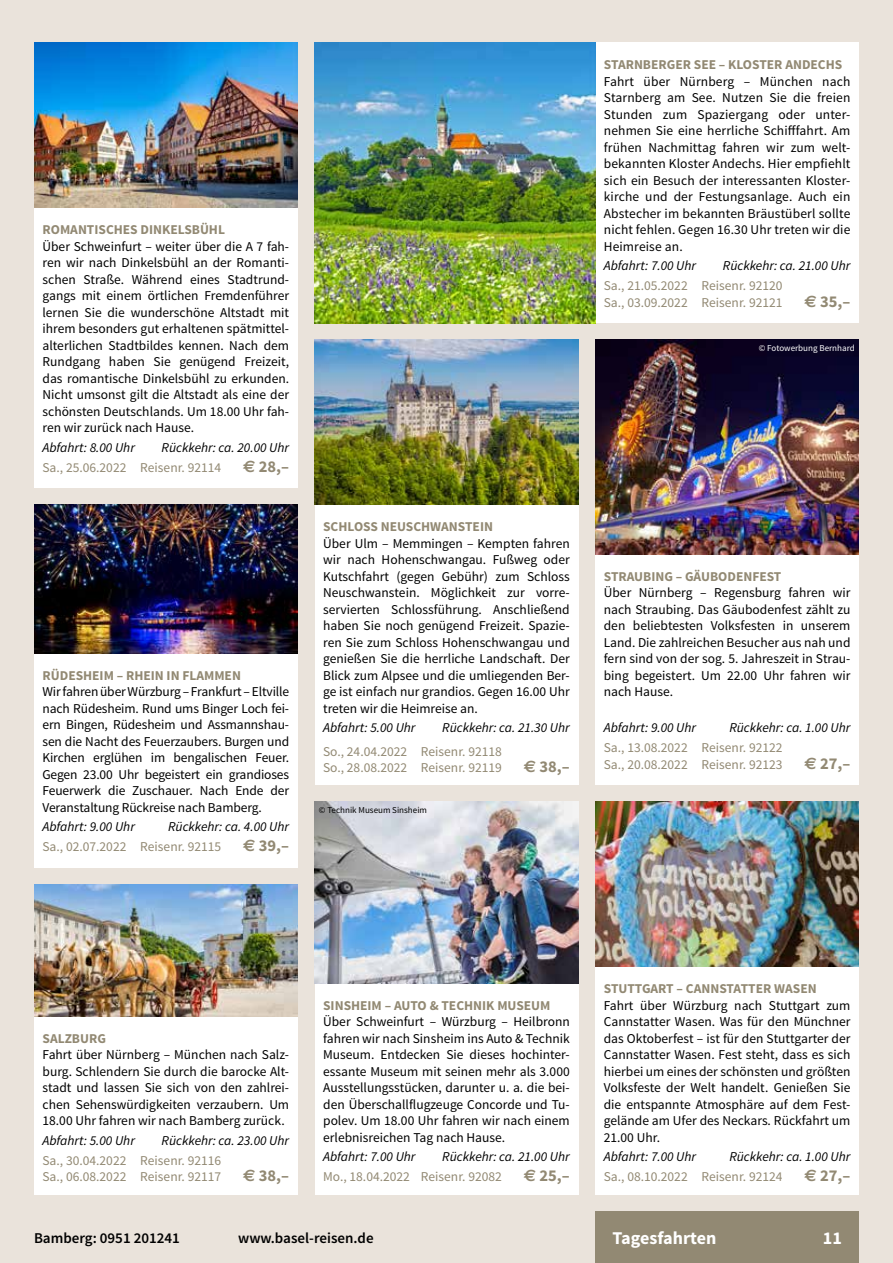
<style>
.page{position:relative;width:893px;height:1263px;background:#eae3db}
.page>*{position:absolute;margin:0;border:0;box-sizing:border-box;transform-origin:0 0}
.t1{font:700 18px "Source Sans Pro";color:#fff}
.t2{font:700 16.5px "Source Sans Pro";color:#928973}
.t3{font:600 15px "Source Sans Pro";color:#000}
.t4{font:13.5px/16.5px "Source Sans Pro";color:#000;text-align:justify}
.t5{font:13.5px/16.5px "Source Sans Pro";color:#928973}
.t6{font:italic 13.5px "Source Sans Pro";color:#000}
.t7{font:700 13.5px "Source Sans Pro";color:#928973}
.t8{font:9px "Source Sans Pro";color:#000}
.t9{font:9px "Source Sans Pro";color:#fff}
.s1{font-family:"Euro Sans"}
</style>
<div class="page">
<div style="left:595px;top:1212px;width:264px;height:51px;background:#928973"></div>
<div style="left:34px;top:43px;width:264px;height:445px;background:#fff"></div>
<div style="left:34px;top:505px;width:264px;height:363px;background:#fff"></div>
<div style="left:34px;top:901px;width:264px;height:294px;background:#fff"></div>
<div style="left:315px;top:505px;width:263px;height:280px;background:#fff"></div>
<div style="left:315px;top:802px;width:263px;height:393px;background:#fff"></div>
<div style="left:315px;top:43px;width:544px;height:280px;background:#fff"></div>
<div style="left:595px;top:802px;width:264px;height:393px;background:#fff"></div>
<div style="left:595px;top:340px;width:264px;height:445px;background:#fff"></div>
<img style="left:34px;top:43px;width:264px;height:165px">
<img style="left:34px;top:505px;width:264px;height:148px">
<img style="left:34px;top:884px;width:264px;height:132px">
<img style="left:315px;top:340px;width:263px;height:165px">
<img style="left:315px;top:802px;width:263px;height:181px">
<img style="left:315px;top:43px;width:280px;height:280px">
<img style="left:595px;top:802px;width:264px;height:165px">
<img style="left:595px;top:340px;width:264px;height:214px">
<p class="t7" style="left:43px;top:221px;width:184px">ROMANTISCHES DINKELSBÜHL</p>
<p class="t4" style="left:43px;top:238px;width:248px">Über Schweinfurt – weiter über die A 7 fah&shy;ren wir nach Dinkelsbühl an der Romanti&shy;schen Straße. Während eines Stadtrund&shy;gangs mit einem örtlichen Fremdenführer lernen Sie die wunderschöne Altstadt mit ihrem besonders gut erhaltenen spätmittel&shy;alterlichen Stadtbildes kennen. Nach dem Rundgang haben Sie genügend Freizeit, das romantische Dinkelsbühl zu erkunden.<br>Nicht umsonst gilt die Altstadt als eine der schönsten Deutschlands. Um 18.00 Uhr fah&shy;ren wir zurück nach Hause.</p>
<p class="t6" style="left:43px;top:439px;width:94px">Abfahrt: 8.00 Uhr</p>
<p class="t6" style="left:162px;top:439px;width:129px">Rückkehr: ca. 20.00 Uhr</p>
<p class="t5" style="left:43px;top:459px;width:180px">Sa., 25.06.2022 Reisenr. 92114</p>
<p class="t2" style="left:243px;top:455px;width:48px"><span class="s1">€</span> 28,–</p>
<p class="t7" style="left:43px;top:666px;width:200px">RÜDESHEIM – RHEIN IN FLAMMEN</p>
<p class="t4" style="left:43px;top:684px;width:248px">Wir fahren über Würzburg – Frankfurt – Eltville nach Rüdesheim. Rund ums Binger Loch fei&shy;ern Bingen, Rüdesheim und Assmannshau&shy;sen die Nacht des Feuerzaubers. Burgen und Kirchen erglühen im bengalischen Feuer.<br>Gegen 23.00 Uhr begeistert ein grandioses Feuerwerk die Zuschauer. Nach Ende der Veranstaltung Rückreise nach Bamberg.</p>
<p class="t6" style="left:43px;top:819px;width:94px">Abfahrt: 9.00 Uhr</p>
<p class="t6" style="left:168px;top:819px;width:123px">Rückkehr: ca. 4.00 Uhr</p>
<p class="t5" style="left:43px;top:838px;width:180px">Sa., 02.07.2022 Reisenr. 92115</p>
<p class="t2" style="left:243px;top:835px;width:48px"><span class="s1">€</span> 39,–</p>
<p class="t7" style="left:323px;top:518px;width:171px">SCHLOSS NEUSCHWANSTEIN</p>
<p class="t4" style="left:323px;top:535px;width:248px">Über Ulm – Memmingen – Kempten fahren wir nach Hohenschwangau. Fußweg oder Kutschfahrt (gegen Gebühr) zum Schloss Neuschwanstein. Möglichkeit zur vorre&shy;servierten Schlossführung. Anschließend haben Sie noch genügend Freizeit. Spazie&shy;ren Sie zum Schloss Hohenschwangau und genießen Sie die herrliche Landschaft. Der Blick zum Alpsee und die umliegenden Ber&shy;ge ist einfach nur grandios. Gegen 16.00 Uhr treten wir die Heimreise an.</p>
<p class="t6" style="left:323px;top:720px;width:94px">Abfahrt: 5.00 Uhr</p>
<p class="t6" style="left:442px;top:720px;width:129px">Rückkehr: ca. 21.30 Uhr</p>
<p class="t5" style="left:323px;top:743px;width:180px">So., 24.04.2022 Reisenr. 92118<br>So., 28.08.2022 Reisenr. 92119</p>
<p class="t8" style="left:319px;top:804px;width:110px">© Technik Museum Sinsheim</p>
<p class="t2" style="left:524px;top:756px;width:48px"><span class="s1">€</span> 38,–</p>
<p class="t7" style="left:604px;top:56px;width:240px">STARNBERGER SEE – KLOSTER ANDECHS</p>
<p class="t4" style="left:604px;top:73px;width:248px">Fahrt über Nürnberg – München nach Starnberg am See. Nutzen Sie die freien Stunden zum Spaziergang oder unter&shy;nehmen Sie eine herrliche Schifffahrt. Am frühen Nachmittag fahren wir zum welt&shy;bekannten Kloster Andechs. Hier empfiehlt sich ein Besuch der interessanten Kloster&shy;kirche und der Festungsanlage. Auch ein Abstecher im bekannten Bräustüberl sollte nicht fehlen. Gegen 16.30 Uhr treten wir die Heimreise an.</p>
<p class="t6" style="left:604px;top:258px;width:94px">Abfahrt: 7.00 Uhr</p>
<p class="t6" style="left:723px;top:258px;width:129px">Rückkehr: ca. 21.00 Uhr</p>
<p class="t5" style="left:604px;top:277px;width:180px">Sa., 21.05.2022 Reisenr. 92120<br>Sa., 03.09.2022 Reisenr. 92121</p>
<p class="t2" style="left:804px;top:290px;width:48px"><span class="s1">€</span> 35,–</p>
<p class="t9" style="left:759px;top:342px;width:97px">© Fotowerbung Bernhard</p>
<p class="t7" style="left:604px;top:567px;width:179px">STRAUBING – GÄUBODENFEST</p>
<p class="t4" style="left:604px;top:585px;width:248px">Über Nürnberg – Regensburg fahren wir nach Straubing. Das Gäubodenfest zählt zu den beliebtesten Volksfesten in unserem Land. Die zahlreichen Besucher aus nah und fern sind von der sog. 5. Jahreszeit in Strau&shy;bing begeistert. Um 22.00 Uhr fahren wir nach Hause.</p>
<p class="t6" style="left:604px;top:720px;width:94px">Abfahrt: 9.00 Uhr</p>
<p class="t6" style="left:729px;top:720px;width:123px">Rückkehr: ca. 1.00 Uhr</p>
<p class="t5" style="left:604px;top:740px;width:180px">Sa., 13.08.2022 Reisenr. 92122<br>Sa., 20.08.2022 Reisenr. 92123</p>
<p class="t2" style="left:804px;top:752px;width:48px"><span class="s1">€</span> 27,–</p>
<p class="t7" style="left:43px;top:1030px;width:65px">SALZBURG</p>
<p class="t4" style="left:43px;top:1047px;width:248px">Fahrt über Nürnberg – München nach Salz&shy;burg. Schlendern Sie durch die barocke Alt&shy;stadt und lassen Sie sich von den zahlrei&shy;chen Sehenswürdigkeiten verzaubern. Um 18.00 Uhr fahren wir nach Bamberg zurück.</p>
<p class="t6" style="left:43px;top:1132px;width:94px">Abfahrt: 5.00 Uhr</p>
<p class="t6" style="left:162px;top:1132px;width:129px">Rückkehr: ca. 23.00 Uhr</p>
<p class="t5" style="left:43px;top:1152px;width:180px">Sa., 30.04.2022 Reisenr. 92116<br>Sa., 06.08.2022 Reisenr. 92117</p>
<p class="t2" style="left:243px;top:1165px;width:48px"><span class="s1">€</span> 38,–</p>
<p class="t7" style="left:323px;top:996px;width:229px">SINSHEIM – AUTO &amp; TECHNIK MUSEUM</p>
<p class="t4" style="left:323px;top:1014px;width:248px">Über Schweinfurt – Würzburg – Heilbronn fahren wir nach Sinsheim ins Auto &amp; Technik Museum. Entdecken Sie dieses hochinter&shy;essante Museum mit seinen mehr als 3.000<br>Ausstellungsstücken, darunter u. a. die bei&shy;den Überschallflugzeuge Concorde und Tu&shy;polev. Um 18.00 Uhr fahren wir nach einem erlebnisreichen Tag nach Hause.</p>
<p class="t6" style="left:323px;top:1149px;width:94px">Abfahrt: 7.00 Uhr</p>
<p class="t6" style="left:442px;top:1149px;width:129px">Rückkehr: ca. 21.00 Uhr</p>
<p class="t5" style="left:323px;top:1168px;width:180px">Mo., 18.04.2022 Reisenr. 92082</p>
<p class="t2" style="left:524px;top:1165px;width:48px"><span class="s1">€</span> 25,–</p>
<p class="t3" style="left:34px;top:1229px;width:147px">Bamberg: 0951 201241</p>
<p class="t3" style="left:238px;top:1229px;width:137px">www.basel-reisen.de</p>
<p class="t7" style="left:604px;top:980px;width:214px">STUTTGART – CANNSTATTER WASEN</p>
<p class="t4" style="left:604px;top:997px;width:248px">Fahrt über Würzburg nach Stuttgart zum Cannstatter Wasen. Was für den Münchner das Oktoberfest – ist für den Stuttgarter der Cannstatter Wasen. Fest steht, dass es sich hierbei um eines der schönsten und größten Volksfeste der Welt handelt. Genießen Sie die entspannte Atmosphäre auf dem Fest&shy;gelände am Ufer des Neckars. Rückfahrt um 21.00 Uhr.</p>
<p class="t6" style="left:604px;top:1149px;width:94px">Abfahrt: 7.00 Uhr</p>
<p class="t6" style="left:729px;top:1149px;width:123px">Rückkehr: ca. 1.00 Uhr</p>
<p class="t5" style="left:604px;top:1168px;width:180px">Sa., 08.10.2022 Reisenr. 92124</p>
<p class="t2" style="left:804px;top:1165px;width:48px"><span class="s1">€</span> 27,–</p>
<h1 class="t1" style="left:612px;top:1227px;width:106px">Tagesfahrten</h1>
<h1 class="t1" style="left:823px;top:1227px;width:21px">11</h1>
</div>
